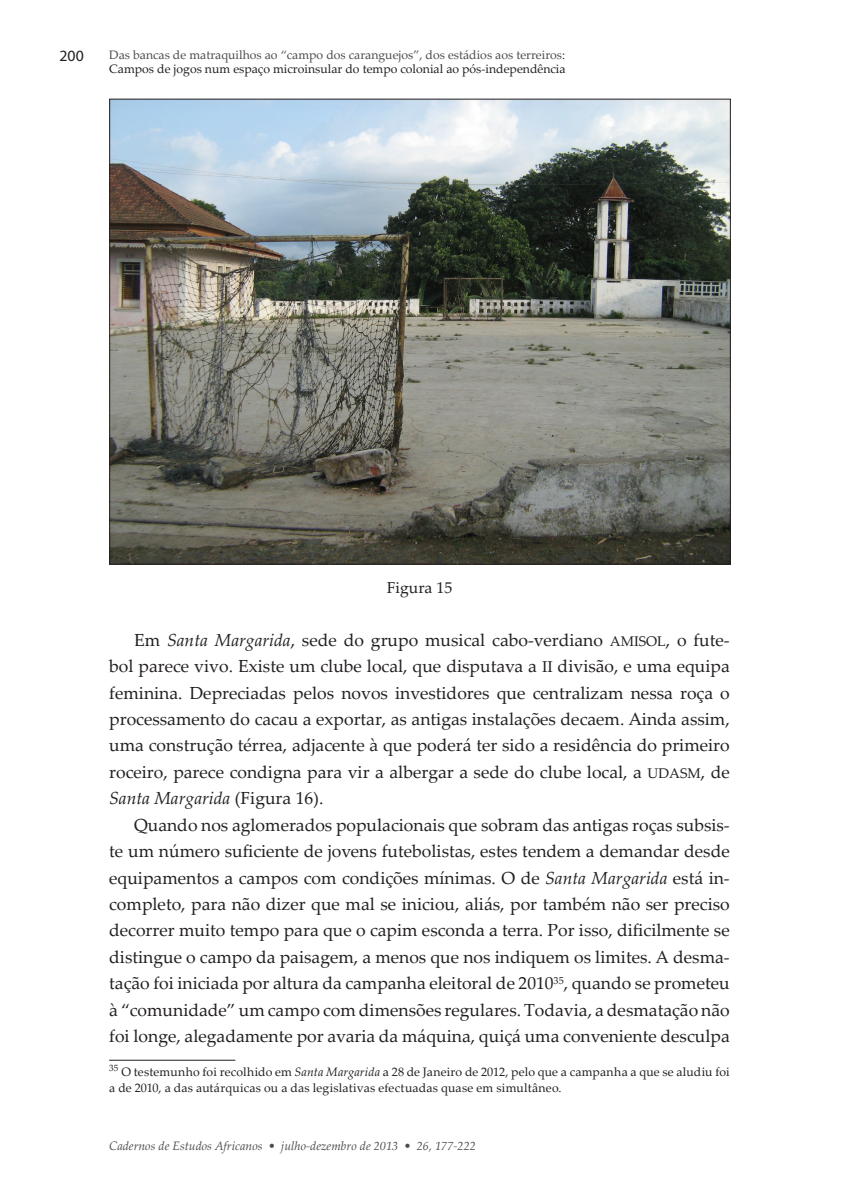
<style>
.page{position:relative;width:844px;height:1191px;background:#fff}
.page>*{position:absolute;margin:0;border:0;box-sizing:border-box;transform-origin:0 0}
.Estilo_de_párrafo_1{font:17.5px/26.4px "Palatino Linotype";color:#231f20;text-align:justify}
.Estilo_de_párrafo_1-2{font:15.75px "Palatino Linotype";color:#231f20}
.t1{font:15.75px "Myriad Pro";color:#231f20}
.NOTAS{font:12.25px/15.8px "Palatino Linotype";letter-spacing:.015em;color:#231f20}
.t2{font:12.25px/14.7px "Palatino Linotype";color:#4b4c4d}
.t3{font:italic 12.25px "Palatino Linotype";color:#4b4c4d}
.s1{color:#231f20}
.s2{font-style:italic}
.s3{font-size:14px}
.s4{font-size:15.75px}
</style>
<div class="page">
<img style="left:111px;top:101px;width:617px;height:461px">
<hr style="left:109px;top:1059px;width:126px;height:1px;background:#231f20">
<p class="t1" style="left:60px;top:46px;width:26px">200</p>
<p class="t2" style="left:109px;top:47px;width:458px">Das bancas de matraquilhos ao “campo dos caranguejos”, dos estádios aos terreiros<span class="s1">:<br>Campos de jogos num espaço microinsular do tempo colonial ao pós-independência</span></p>
<p class="Estilo_de_párrafo_1-2" style="left:386px;top:576px;width:67px">Figura 15</p>
<p class="Estilo_de_párrafo_1" style="left:109px;top:626px;width:622px;text-indent:25px">Em <span class="s2">Santa Margarida</span>, sede do grupo musical cabo-verdiano <span class="s3">AMISOL</span>, o fute&shy;bol parece vivo. Existe um clube local, que disputava a <span class="s4">II</span> divisão, e uma equipa feminina. Depreciadas pelos novos investidores que centralizam nessa roça o processamento do cacau a exportar, as antigas instalações decaem. Ainda assim, uma construção térrea, adjacente à que poderá ter sido a residência do primeiro roceiro, parece condigna para vir a albergar a sede do clube local, a <span class="s3">UDASM</span>, de <span class="s2">Santa Margarida</span> (Figura 16).</p>
<p class="Estilo_de_párrafo_1" style="left:109px;top:811px;width:622px;text-indent:25px">Quando nos aglomerados populacionais que sobram das antigas roças subsis&shy;te um número suficiente de jovens futebolistas, estes tendem a demandar desde equipamentos a campos com condições mínimas. O de <span class="s2">Santa Margarida</span> está in&shy;completo, para não dizer que mal se iniciou, aliás, por também não ser preciso decorrer muito tempo para que o capim esconda a terra. Por isso, dificilmente se distingue o campo da paisagem, a menos que nos indiquem os limites. A desma&shy;tação foi iniciada por altura da campanha eleitoral de 2010<sup>35</sup>, quando se prometeu à “comunidade” um campo com dimensões regulares. Todavia, a desmatação não foi longe, alegadamente por avaria da máquina, quiçá uma conveniente desculpa</p>
<p class="NOTAS" style="left:109px;top:1063px;width:622px"><sup>35</sup> O testemunho foi recolhido em <span class="s2">Santa Margarida</span> a 28 de Janeiro de 2012, pelo que a campanha a que se aludiu foi a de 2010, a das autárquicas ou a das legislativas efectuadas quase em simultâneo.</p>
<p class="t3" style="left:109px;top:1137px;width:368px">Cadernos de Estudos Africanos • julho-dezembro de 2013 • 26, 177-222</p>
</div>
